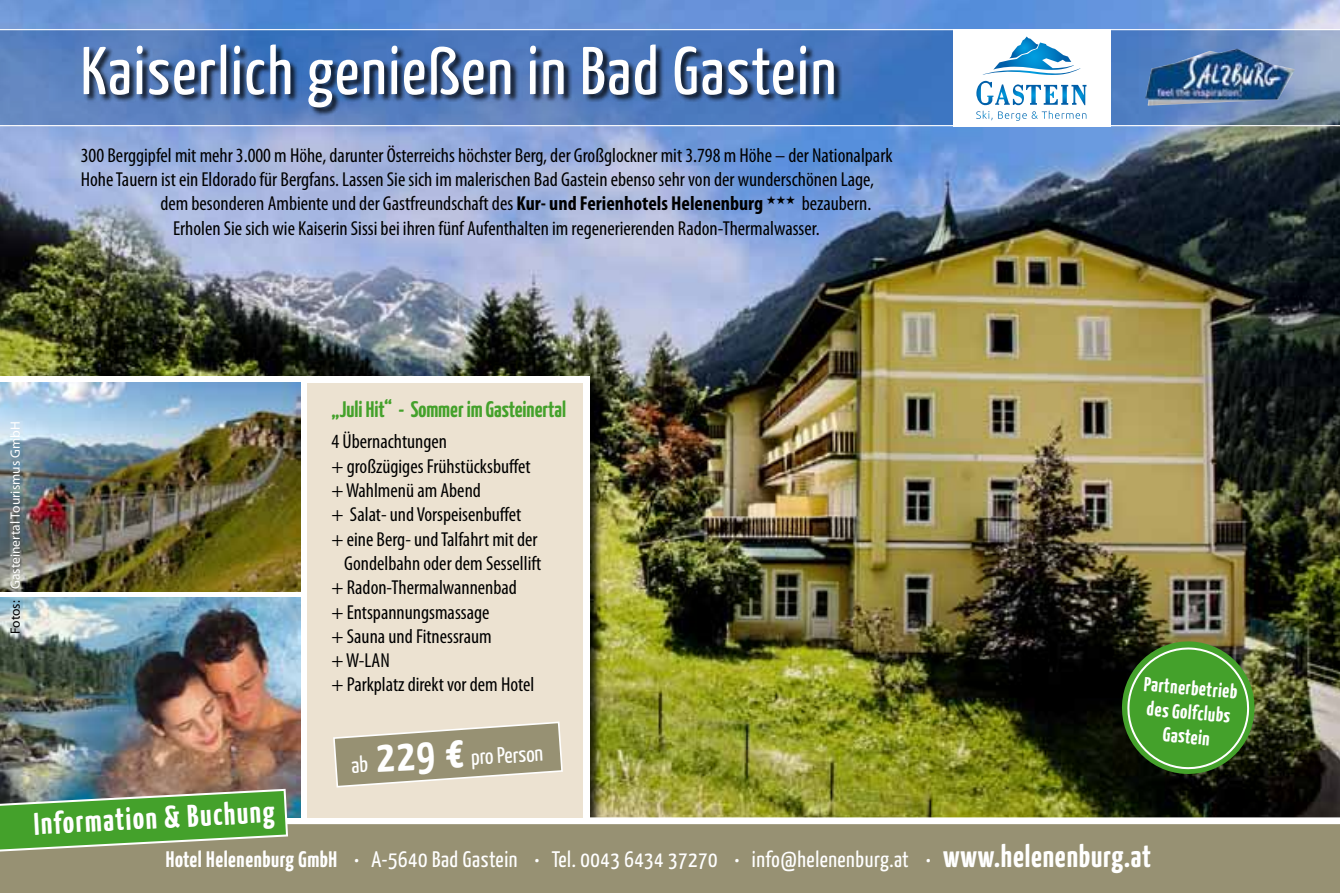
<style>
.page{position:relative;width:1340px;height:893px;background:#fff}
.page>*{position:absolute;margin:0;border:0;box-sizing:border-box;transform-origin:0 0}
.t1{font:67.5px "Yanone Kaffeesatz";letter-spacing:.025em;color:#fff}
.t2{font:700 31.5px "Yanone Kaffeesatz";color:#fff}
.t3{font:22.5px "Yanone Kaffeesatz";letter-spacing:.025em;color:#fff}
.t4{font:700 22.5px "Yanone Kaffeesatz";color:#44a12b}
.t5{font:condensed 20.25px "Myriad Pro";color:#000}
.t6{font:700 20.25px/24.3px "Yanone Kaffeesatz";color:#fff;text-align:center}
.t7{font:13.5px "Myriad Pro";color:#fff}
.s1{font-weight:700}
.s2{color:#000}
.s3{font-weight:700;font-size:45px}
.s4{font-weight:700;font-size:31.5px}
</style>
<div class="page">
<img style="left:0;top:0;width:1339px;height:817px">
<svg style="left:0;top:30px;width:1339px;height:95px;background:#5780be"></svg>
<div style="left:84px;top:45px;width:758px;height:71px;background:#000;opacity:.8"></div>
<hr style="left:0;top:29px;width:1339px;height:1px;background:#fff">
<hr style="left:0;top:125px;width:1339px;height:1px;background:#fff">
<div style="left:952px;top:30px;width:158px;height:97px;background:#fff"></div>
<svg style="left:982px;top:36px;width:98px;height:39px"></svg>
<svg style="left:976px;top:81px;width:110px;height:24px"></svg>
<svg style="left:976px;top:111px;width:16px;height:9px"></svg>
<svg style="left:998px;top:111px;width:88px;height:10px"></svg>
<div style="left:0;top:376px;width:589px;height:472px;background:#fff"></div>
<svg style="left:0;top:817px;width:1339px;height:76px;background:#9e997d"></svg>
<img style="left:0;top:383px;width:300px;height:209px">
<img style="left:0;top:598px;width:300px;height:219px">
<svg style="left:0;top:788px;width:289px;height:66px;background:#629e4c"></svg>
<div style="left:307px;top:383px;width:276px;height:434px;background:#ece2d1"></div>
<svg style="left:333px;top:721px;width:230px;height:67px"></svg>
<img style="left:1145px;top:49px;width:135px;height:57px">
<svg style="left:1120px;top:640px;width:136px;height:136px;background:#44862e"></svg>
<h1 class="t1" style="left:81px;top:30px;width:757px">Kaiserlich genießen in Bad Gastein</h1>
<p class="t5" style="left:81px;top:143px;width:813px">300 Berggipfel mit mehr 3.000 m Höhe, darunter Österreichs höchster Berg, der Großglockner mit 3.798 m Höhe – der Nationalpark</p>
<p class="t5" style="left:81px;top:167px;width:795px">Hohe Tauern ist ein Eldorado für Bergfans. Lassen Sie sich im malerischen Bad Gastein ebenso sehr von der wunderschönen Lage,</p>
<p class="t5" style="left:160px;top:191px;width:712px">dem besonderen Ambiente und der Gastfreundschaft des <span class="s1">Kur- und Ferienhotels Helenenburg</span> ★★★ bezaubern.</p>
<p class="t5" style="left:173px;top:216px;width:648px">Erholen Sie sich wie Kaiserin Sissi bei ihren fünf Aufenthalten im regenerierenden Radon-Thermalwasser.</p>
<p class="t7" style="left:7px;top:634px;width:214px;rotate:-90deg"><span class="s2">Fotos:</span> Gasteinertal Tourismus GmbH</p>
<h2 class="t2" style="left:33px;top:804px;width:243px;rotate:-3deg">Information &amp; Buchung</h2>
<p class="t4" style="left:331px;top:395px;width:236px">„Juli Hit“ - Sommer im Gasteinertal</p>
<p class="t5" style="left:331px;top:429px;width:117px">4 Übernachtungen</p>
<p class="t5" style="left:331px;top:454px;width:201px">+ großzügiges Frühstücksbuffet</p>
<p class="t5" style="left:331px;top:478px;width:151px">+ Wahlmenü am Abend</p>
<p class="t5" style="left:331px;top:502px;width:191px">+ Salat- und Vorspeisenbuffet</p>
<p class="t5" style="left:331px;top:527px;width:207px">+ eine Berg- und Talfahrt mit der</p>
<p class="t5" style="left:344px;top:551px;width:198px">Gondelbahn oder dem Sessellift</p>
<p class="t5" style="left:331px;top:575px;width:187px">+ Radon-Thermalwannenbad</p>
<p class="t5" style="left:331px;top:600px;width:159px">+ Entspannungsmassage</p>
<p class="t5" style="left:331px;top:624px;width:162px">+ Sauna und Fitnessraum</p>
<p class="t5" style="left:331px;top:648px;width:60px">+ W-LAN</p>
<p class="t5" style="left:331px;top:672px;width:204px">+ Parkplatz direkt vor dem Hotel</p>
<p class="t3" style="left:350px;top:749px;width:193px;rotate:-3deg">ab <span class="s3">229 €</span> pro Person</p>
<p class="t6" style="left:1145px;top:671px;width:95px;rotate:5deg">Partnerbetrieb des Golfclubs<br>Gastein</p>
<p class="t3" style="left:166px;top:845px;width:986px"><span class="s1">Hotel Helenenburg GmbH</span> • A-5640 Bad Gastein • Tel. 0043 6434 37270 • info@helenenburg.at • <span class="s4">www.helenenburg.at</span></p>
</div>
